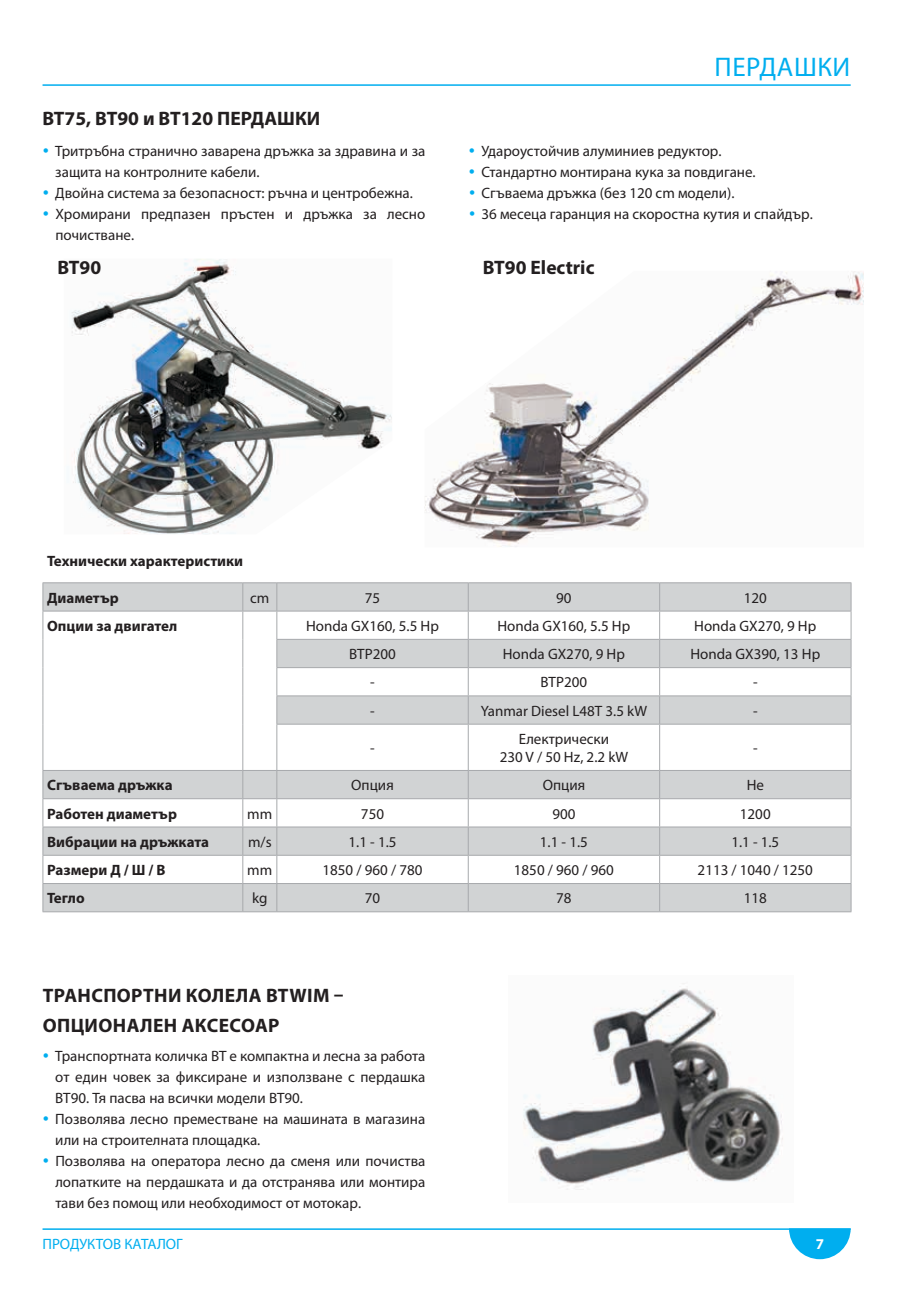
<style>
.page{position:relative;width:906px;height:1289px;background:#fff}
.page>*{position:absolute;margin:0;border:0;box-sizing:border-box;transform-origin:0 0}
.t1{font:27px "Myriad Pro";letter-spacing:.02em;color:#00aeef}
.t2{font:700 19.5px/30px "Myriad Pro";letter-spacing:.02em;color:#231f20}
.t3{font:700 19.5px "Myriad Pro";color:#231f20}
.t4{font:15px/21px "Myriad Pro";color:#231f20}
.t5{font:700 15px "Myriad Pro";color:#231f20}
.t6{font:15px "Myriad Pro";color:#00aeef}
.t7{font:700 15px "Myriad Pro";color:#fff}
.s1{color:#00aeef}
</style>
<div class="page">
<svg style="left:789px;top:1229px;width:61px;height:30px"></svg>
<hr style="left:43px;top:1228px;width:807px;height:1px;background:#00aeef">
<img style="left:424px;top:271px;width:440px;height:276px">
<img style="left:71px;top:259px;width:321px;height:275px">
<hr style="left:43px;top:84px;width:807px;height:2px;background:#00aeef">
<svg style="left:44px;top:583px;width:806px;height:328px"></svg>
<hr style="left:43px;top:582px;width:200px;height:1px;background:#a7a9ac">
<hr style="left:243px;top:582px;width:34px;height:1px;background:#a7a9ac">
<hr style="left:277px;top:582px;width:191px;height:1px;background:#a7a9ac">
<hr style="left:468px;top:582px;width:191px;height:1px;background:#a7a9ac">
<hr style="left:659px;top:582px;width:192px;height:1px;background:#a7a9ac">
<hr style="left:43px;top:610px;width:200px;height:1px;background:#a7a9ac">
<hr style="left:243px;top:610px;width:34px;height:1px;background:#a7a9ac">
<hr style="left:277px;top:610px;width:191px;height:1px;background:#a7a9ac">
<hr style="left:468px;top:610px;width:191px;height:1px;background:#a7a9ac">
<hr style="left:659px;top:610px;width:192px;height:1px;background:#a7a9ac">
<hr style="left:276px;top:639px;width:192px;height:1px;background:#a7a9ac">
<hr style="left:468px;top:639px;width:191px;height:1px;background:#a7a9ac">
<hr style="left:659px;top:639px;width:192px;height:1px;background:#a7a9ac">
<hr style="left:276px;top:667px;width:192px;height:1px;background:#a7a9ac">
<hr style="left:468px;top:667px;width:191px;height:1px;background:#a7a9ac">
<hr style="left:659px;top:667px;width:192px;height:1px;background:#a7a9ac">
<svg style="left:43px;top:583px;width:1px;height:141px"></svg>
<svg style="left:242px;top:583px;width:1px;height:141px"></svg>
<hr style="left:276px;top:695px;width:192px;height:1px;background:#a7a9ac">
<svg style="left:276px;top:583px;width:1px;height:140px"></svg>
<hr style="left:468px;top:695px;width:191px;height:1px;background:#a7a9ac">
<svg style="left:468px;top:583px;width:1px;height:140px"></svg>
<hr style="left:659px;top:695px;width:192px;height:1px;background:#a7a9ac">
<svg style="left:659px;top:583px;width:1px;height:140px"></svg>
<svg style="left:850px;top:583px;width:1px;height:140px"></svg>
<hr style="left:43px;top:724px;width:1px;height:46px;background:#a7a9ac">
<hr style="left:242px;top:724px;width:1px;height:46px;background:#a7a9ac">
<hr style="left:276px;top:723px;width:192px;height:1px;background:#a7a9ac">
<hr style="left:276px;top:724px;width:1px;height:46px;background:#a7a9ac">
<hr style="left:468px;top:723px;width:191px;height:1px;background:#a7a9ac">
<hr style="left:468px;top:724px;width:1px;height:46px;background:#a7a9ac">
<hr style="left:659px;top:723px;width:192px;height:1px;background:#a7a9ac">
<hr style="left:659px;top:724px;width:1px;height:46px;background:#a7a9ac">
<hr style="left:850px;top:724px;width:1px;height:46px;background:#a7a9ac">
<hr style="left:43px;top:770px;width:200px;height:1px;background:#a7a9ac">
<hr style="left:243px;top:770px;width:34px;height:1px;background:#a7a9ac">
<hr style="left:277px;top:770px;width:191px;height:1px;background:#a7a9ac">
<hr style="left:468px;top:770px;width:191px;height:1px;background:#a7a9ac">
<hr style="left:659px;top:770px;width:192px;height:1px;background:#a7a9ac">
<hr style="left:43px;top:798px;width:200px;height:1px;background:#a7a9ac">
<hr style="left:243px;top:798px;width:34px;height:1px;background:#a7a9ac">
<hr style="left:277px;top:798px;width:191px;height:1px;background:#a7a9ac">
<hr style="left:468px;top:798px;width:191px;height:1px;background:#a7a9ac">
<hr style="left:659px;top:798px;width:192px;height:1px;background:#a7a9ac">
<hr style="left:43px;top:826px;width:200px;height:1px;background:#a7a9ac">
<hr style="left:243px;top:826px;width:34px;height:1px;background:#a7a9ac">
<hr style="left:277px;top:826px;width:191px;height:1px;background:#a7a9ac">
<hr style="left:468px;top:826px;width:191px;height:1px;background:#a7a9ac">
<hr style="left:659px;top:826px;width:192px;height:1px;background:#a7a9ac">
<hr style="left:43px;top:854px;width:200px;height:1px;background:#a7a9ac">
<hr style="left:243px;top:854px;width:34px;height:1px;background:#a7a9ac">
<hr style="left:277px;top:854px;width:191px;height:1px;background:#a7a9ac">
<hr style="left:468px;top:854px;width:191px;height:1px;background:#a7a9ac">
<hr style="left:659px;top:854px;width:192px;height:1px;background:#a7a9ac">
<hr style="left:43px;top:883px;width:200px;height:1px;background:#a7a9ac">
<svg style="left:43px;top:771px;width:1px;height:140px"></svg>
<hr style="left:243px;top:883px;width:34px;height:1px;background:#a7a9ac">
<svg style="left:242px;top:771px;width:1px;height:140px"></svg>
<hr style="left:277px;top:883px;width:191px;height:1px;background:#a7a9ac">
<svg style="left:276px;top:771px;width:1px;height:140px"></svg>
<hr style="left:468px;top:883px;width:191px;height:1px;background:#a7a9ac">
<svg style="left:468px;top:771px;width:1px;height:140px"></svg>
<hr style="left:659px;top:883px;width:192px;height:1px;background:#a7a9ac">
<svg style="left:659px;top:770px;width:1px;height:141px"></svg>
<svg style="left:850px;top:771px;width:1px;height:140px"></svg>
<hr style="left:43px;top:911px;width:200px;height:1px;background:#a7a9ac">
<hr style="left:243px;top:911px;width:34px;height:1px;background:#a7a9ac">
<hr style="left:277px;top:911px;width:191px;height:1px;background:#a7a9ac">
<hr style="left:468px;top:911px;width:191px;height:1px;background:#a7a9ac">
<hr style="left:659px;top:911px;width:192px;height:1px;background:#a7a9ac">
<img style="left:523px;top:983px;width:260px;height:207px">
<h2 class="t3" style="left:43px;top:106px;width:265px">BT75, BT90 и BT120 ПЕРДАШКИ</h2>
<p class="t4" style="left:55px;top:140px;width:371px;text-indent:-13px"><span class="s1">•</span> Тритръбна странично заварена дръжка за здравина и за защита на контролните кабели.</p>
<p class="t4" style="left:43px;top:182px;width:372px"><span class="s1">•</span> Двойна система за безопасност: ръчна и центробежна.</p>
<p class="t4" style="left:55px;top:203px;width:371px;text-indent:-13px"><span class="s1">•</span> Хромирани предпазен пръстен и дръжка за лесно почистване.</p>
<h1 class="t1" style="left:714px;top:50px;width:133px">ПЕРДАШКИ</h1>
<p class="t4" style="left:468px;top:140px;width:254px"><span class="s1">•</span> Удароустойчив алуминиев редуктор.</p>
<p class="t4" style="left:468px;top:161px;width:288px"><span class="s1">•</span> Стандартно монтирана кука за повдигане.</p>
<p class="t4" style="left:468px;top:182px;width:267px"><span class="s1">•</span> Сгъваема дръжка (без 120 cm модели).</p>
<p class="t4" style="left:469px;top:203px;width:346px"><span class="s1">•</span> 36 месеца гаранция на скоростна кутия и спайдър.</p>
<h2 class="t3" style="left:57px;top:255px;width:45px">BT90</h2>
<h2 class="t3" style="left:483px;top:255px;width:113px">BT90 Electric</h2>
<p class="t5" style="left:47px;top:551px;width:197px">Технически характеристики</p>
<p class="t5" style="left:47px;top:587px;width:73px">Диаметър</p>
<p class="t4" style="left:250px;top:587px;width:21px">cm</p>
<p class="t4" style="left:365px;top:587px;width:17px">75</p>
<p class="t4" style="left:556px;top:587px;width:17px">90</p>
<p class="t4" style="left:744px;top:587px;width:25px">120</p>
<p class="t5" style="left:47px;top:616px;width:132px">Опции за двигател</p>
<p class="t4" style="left:306px;top:615px;width:134px">Honda GX160, 5.5 Hp</p>
<p class="t4" style="left:497px;top:615px;width:134px">Honda GX160, 5.5 Hp</p>
<p class="t4" style="left:694px;top:615px;width:124px">Honda GX270, 9 Hp</p>
<p class="t4" style="left:349px;top:643px;width:48px">BTP200</p>
<p class="t4" style="left:503px;top:643px;width:124px">Honda GX270, 9 Hp</p>
<p class="t4" style="left:690px;top:643px;width:131px">Honda GX390, 13 Hp</p>
<p class="t4" style="left:370px;top:671px;width:6px">-</p>
<p class="t4" style="left:540px;top:671px;width:48px">BTP200</p>
<p class="t4" style="left:753px;top:671px;width:6px">-</p>
<p class="t4" style="left:370px;top:700px;width:6px">-</p>
<p class="t4" style="left:481px;top:700px;width:168px">Yanmar Diesel L48T 3.5 kW</p>
<p class="t4" style="left:753px;top:700px;width:6px">-</p>
<p class="t4" style="left:370px;top:737px;width:6px">-</p>
<p class="t4" style="left:500px;top:729px;width:130px;line-height:18px;text-align:center">Електрически<br>230 V / 50 Hz, 2.2 kW</p>
<p class="t4" style="left:753px;top:737px;width:6px">-</p>
<p class="t5" style="left:47px;top:775px;width:127px">Сгъваема дръжка</p>
<p class="t4" style="left:351px;top:774px;width:44px">Опция</p>
<p class="t4" style="left:542px;top:774px;width:44px">Опция</p>
<p class="t4" style="left:746px;top:774px;width:19px">Не</p>
<p class="t5" style="left:47px;top:803px;width:131px">Работен диаметър</p>
<p class="t4" style="left:247px;top:802px;width:27px">mm</p>
<p class="t4" style="left:361px;top:802px;width:25px">750</p>
<p class="t4" style="left:552px;top:802px;width:25px">900</p>
<p class="t4" style="left:740px;top:802px;width:32px">1200</p>
<p class="t5" style="left:47px;top:832px;width:163px">Вибрации на дръжката</p>
<p class="t4" style="left:248px;top:831px;width:25px">m/s</p>
<p class="t4" style="left:348px;top:831px;width:49px">1.1 - 1.5</p>
<p class="t4" style="left:540px;top:831px;width:49px">1.1 - 1.5</p>
<p class="t4" style="left:731px;top:831px;width:49px">1.1 - 1.5</p>
<p class="t5" style="left:47px;top:860px;width:118px">Размери Д / Ш / В</p>
<p class="t4" style="left:247px;top:859px;width:27px">mm</p>
<p class="t4" style="left:322px;top:859px;width:101px">1850 / 960 / 780</p>
<p class="t4" style="left:514px;top:859px;width:101px">1850 / 960 / 960</p>
<p class="t4" style="left:697px;top:859px;width:117px">2113 / 1040 / 1250</p>
<p class="t5" style="left:47px;top:888px;width:39px">Тегло</p>
<p class="t4" style="left:252px;top:887px;width:17px">kg</p>
<p class="t4" style="left:365px;top:887px;width:17px">70</p>
<p class="t4" style="left:556px;top:887px;width:17px">78</p>
<p class="t4" style="left:743px;top:887px;width:25px">118</p>
<h2 class="t2" style="left:43px;top:979px;width:302px">Транспортни колела BTWIM – опционален аксесоар</h2>
<p class="t4" style="left:55px;top:1045px;width:371px;text-align:justify;text-indent:-13px"><span class="s1">•</span> Транспортната количка BT е компактна и лесна за работа от един човек за фиксиране и използване с пердашка BT90. Тя пасва на всички модели BT90.</p>
<p class="t4" style="left:55px;top:1108px;width:371px;text-indent:-13px"><span class="s1">•</span> Позволява лесно преместване на машината в магазина или на строителната площадка.</p>
<p class="t4" style="left:55px;top:1150px;width:371px;text-align:justify;text-indent:-13px"><span class="s1">•</span> Позволява на оператора лесно да сменя или почиства лопатките на пердашката и да отстранява или монтира тави без помощ или необходимост от мотокар.</p>
<p class="t6" style="left:43px;top:1234px;width:142px">ПРОДУКТОВ КАТАЛОГ</p>
<p class="t7" style="left:815px;top:1233px;width:10px">7</p>
</div>
